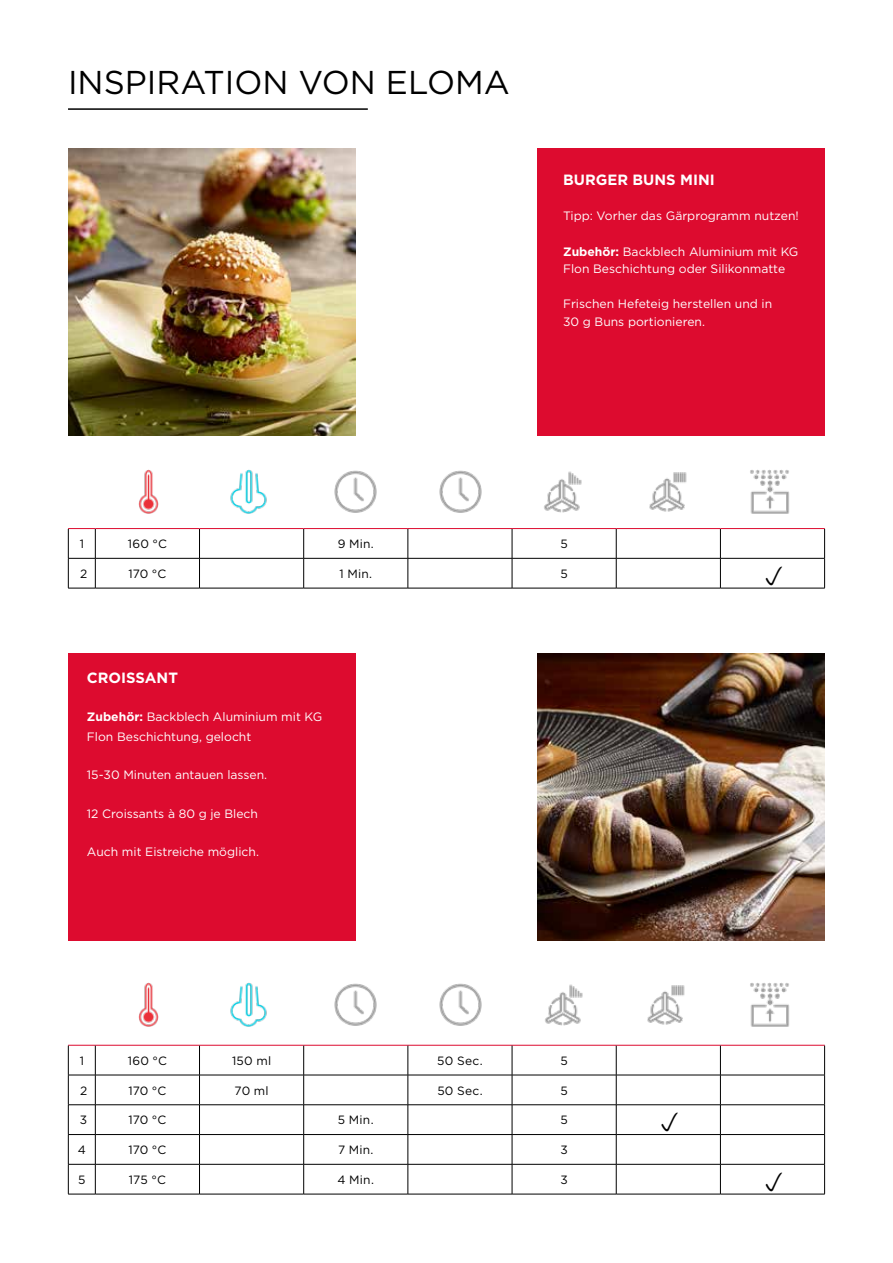
<style>
.page{position:relative;width:893px;height:1263px;background:#fff}
.page>*{position:absolute;margin:0;border:0;box-sizing:border-box;transform-origin:0 0}
.t1{font:33px "Gotham";color:#000}
.t2{font:700 14.85px "Gotham";color:#fff}
.t3{font:12.15px/17.5px "Gotham";color:#fff}
.t4{font:12px "Gotham";letter-spacing:.015em;color:#000}
.s1{font-weight:700}
</style>
<div class="page">
<hr style="left:68px;top:108px;width:300px;height:2px;background:#000">
<img style="left:68px;top:149px;width:287px;height:287px">
<div style="left:538px;top:149px;width:287px;height:287px;background:#dd0b2f"></div>
<svg style="left:69px;top:559px;width:755px;height:29px"></svg>
<svg style="left:68px;top:588px;width:27px;height:1px"></svg>
<hr style="left:95px;top:588px;width:104px;height:1px;background:#000">
<hr style="left:199px;top:588px;width:105px;height:1px;background:#000">
<hr style="left:304px;top:588px;width:104px;height:1px;background:#000">
<hr style="left:408px;top:588px;width:104px;height:1px;background:#000">
<hr style="left:512px;top:588px;width:104px;height:1px;background:#000">
<hr style="left:616px;top:588px;width:104px;height:1px;background:#000">
<hr style="left:720px;top:588px;width:105px;height:1px;background:#000">
<svg style="left:68px;top:528px;width:757px;height:31px"></svg>
<hr style="left:68px;top:558px;width:1px;height:30px;background:#000">
<hr style="left:95px;top:558px;width:1px;height:30px;background:#000">
<hr style="left:199px;top:558px;width:1px;height:30px;background:#000">
<hr style="left:303px;top:558px;width:1px;height:30px;background:#000">
<hr style="left:408px;top:558px;width:1px;height:30px;background:#000">
<hr style="left:512px;top:558px;width:1px;height:30px;background:#000">
<hr style="left:616px;top:558px;width:1px;height:30px;background:#000">
<hr style="left:720px;top:558px;width:1px;height:30px;background:#000">
<hr style="left:824px;top:558px;width:1px;height:30px;background:#000">
<img style="left:230px;top:469px;width:37px;height:45px">
<img style="left:334px;top:470px;width:43px;height:43px">
<img style="left:750px;top:470px;width:39px;height:44px">
<img style="left:138px;top:469px;width:21px;height:45px">
<img style="left:439px;top:470px;width:43px;height:43px">
<img style="left:649px;top:472px;width:38px;height:40px">
<img style="left:544px;top:471px;width:38px;height:42px">
<img style="left:538px;top:654px;width:287px;height:287px">
<div style="left:68px;top:654px;width:287px;height:287px;background:#dd0b2f"></div>
<svg style="left:69px;top:1046px;width:755px;height:148px"></svg>
<hr style="left:95px;top:1075px;width:104px;height:1px;background:#000">
<hr style="left:199px;top:1075px;width:105px;height:1px;background:#000">
<hr style="left:304px;top:1075px;width:104px;height:1px;background:#000">
<hr style="left:408px;top:1075px;width:104px;height:1px;background:#000">
<hr style="left:512px;top:1075px;width:104px;height:1px;background:#000">
<hr style="left:616px;top:1075px;width:104px;height:1px;background:#000">
<hr style="left:720px;top:1075px;width:105px;height:1px;background:#000">
<hr style="left:95px;top:1104px;width:104px;height:1px;background:#000">
<hr style="left:199px;top:1104px;width:105px;height:1px;background:#000">
<hr style="left:304px;top:1104px;width:104px;height:1px;background:#000">
<hr style="left:408px;top:1104px;width:104px;height:1px;background:#000">
<hr style="left:512px;top:1104px;width:104px;height:1px;background:#000">
<hr style="left:616px;top:1104px;width:104px;height:1px;background:#000">
<hr style="left:720px;top:1104px;width:105px;height:1px;background:#000">
<hr style="left:95px;top:1134px;width:104px;height:1px;background:#000">
<hr style="left:199px;top:1134px;width:105px;height:1px;background:#000">
<hr style="left:304px;top:1134px;width:104px;height:1px;background:#000">
<hr style="left:408px;top:1134px;width:104px;height:1px;background:#000">
<hr style="left:512px;top:1134px;width:104px;height:1px;background:#000">
<hr style="left:616px;top:1134px;width:104px;height:1px;background:#000">
<hr style="left:720px;top:1134px;width:105px;height:1px;background:#000">
<svg style="left:68px;top:1194px;width:27px;height:1px"></svg>
<hr style="left:95px;top:1194px;width:104px;height:1px;background:#000">
<hr style="left:199px;top:1194px;width:105px;height:1px;background:#000">
<hr style="left:304px;top:1194px;width:104px;height:1px;background:#000">
<hr style="left:408px;top:1194px;width:104px;height:1px;background:#000">
<hr style="left:512px;top:1194px;width:104px;height:1px;background:#000">
<hr style="left:616px;top:1194px;width:104px;height:1px;background:#000">
<hr style="left:720px;top:1194px;width:105px;height:1px;background:#000">
<svg style="left:68px;top:1044px;width:757px;height:2px"></svg>
<hr style="left:95px;top:1045px;width:104px;height:1px;background:#dd0b2f">
<hr style="left:199px;top:1045px;width:105px;height:1px;background:#dd0b2f">
<hr style="left:304px;top:1045px;width:104px;height:1px;background:#dd0b2f">
<hr style="left:408px;top:1045px;width:104px;height:1px;background:#dd0b2f">
<hr style="left:512px;top:1045px;width:104px;height:1px;background:#dd0b2f">
<hr style="left:616px;top:1045px;width:104px;height:1px;background:#dd0b2f">
<hr style="left:720px;top:1045px;width:105px;height:1px;background:#dd0b2f">
<hr style="left:68px;top:1045px;width:1px;height:30px;background:#000">
<hr style="left:95px;top:1045px;width:1px;height:30px;background:#000">
<hr style="left:199px;top:1045px;width:1px;height:30px;background:#000">
<hr style="left:303px;top:1045px;width:1px;height:30px;background:#000">
<hr style="left:408px;top:1045px;width:1px;height:30px;background:#000">
<hr style="left:512px;top:1045px;width:1px;height:30px;background:#000">
<hr style="left:616px;top:1045px;width:1px;height:30px;background:#000">
<hr style="left:720px;top:1045px;width:1px;height:30px;background:#000">
<hr style="left:824px;top:1045px;width:1px;height:30px;background:#000">
<svg style="left:199px;top:1075px;width:1px;height:89px"></svg>
<svg style="left:303px;top:1075px;width:1px;height:89px"></svg>
<svg style="left:408px;top:1075px;width:1px;height:89px"></svg>
<svg style="left:512px;top:1075px;width:1px;height:89px"></svg>
<svg style="left:616px;top:1075px;width:1px;height:89px"></svg>
<svg style="left:720px;top:1075px;width:1px;height:89px"></svg>
<svg style="left:824px;top:1075px;width:1px;height:89px"></svg>
<hr style="left:68px;top:1164px;width:1px;height:30px;background:#000">
<hr style="left:95px;top:1164px;width:1px;height:30px;background:#000">
<hr style="left:199px;top:1164px;width:1px;height:30px;background:#000">
<hr style="left:303px;top:1164px;width:1px;height:30px;background:#000">
<hr style="left:408px;top:1164px;width:1px;height:30px;background:#000">
<hr style="left:512px;top:1164px;width:1px;height:30px;background:#000">
<hr style="left:616px;top:1164px;width:1px;height:30px;background:#000">
<hr style="left:720px;top:1164px;width:1px;height:30px;background:#000">
<hr style="left:824px;top:1164px;width:1px;height:30px;background:#000">
<svg style="left:68px;top:1075px;width:28px;height:90px"></svg>
<hr style="left:95px;top:1164px;width:104px;height:1px;background:#000">
<hr style="left:199px;top:1164px;width:105px;height:1px;background:#000">
<hr style="left:304px;top:1164px;width:104px;height:1px;background:#000">
<hr style="left:408px;top:1164px;width:104px;height:1px;background:#000">
<hr style="left:512px;top:1164px;width:104px;height:1px;background:#000">
<hr style="left:616px;top:1164px;width:104px;height:1px;background:#000">
<hr style="left:720px;top:1164px;width:105px;height:1px;background:#000">
<img style="left:230px;top:982px;width:37px;height:45px">
<img style="left:334px;top:983px;width:43px;height:43px">
<img style="left:750px;top:983px;width:39px;height:44px">
<img style="left:138px;top:982px;width:21px;height:45px">
<img style="left:439px;top:983px;width:43px;height:43px">
<img style="left:647px;top:985px;width:38px;height:40px">
<img style="left:545px;top:984px;width:38px;height:42px">
<svg style="left:766px;top:566px;width:16px;height:19px"></svg>
<svg style="left:662px;top:1112px;width:16px;height:19px"></svg>
<svg style="left:766px;top:1172px;width:16px;height:19px"></svg>
<h1 class="t1" style="left:68px;top:62px;width:443px">INSPIRATION VON ELOMA</h1>
<p class="t2" style="left:563px;top:170px;width:153px">BURGER BUNS MINI</p>
<p class="t3" style="left:563px;top:207px;width:237px">Tipp: Vorher das Gärprogramm nutzen!</p>
<p class="t3" style="left:563px;top:242px;width:237px"><span class="s1">Zubehör:</span> Backblech Aluminium mit KG<br>Flon Beschichtung oder Silikonmatte</p>
<p class="t3" style="left:563px;top:295px;width:211px">Frischen Hefeteig herstellen und in<br>30 g Buns portionieren.</p>
<p class="t4" style="left:80px;top:536px;width:6px">1</p>
<p class="t4" style="left:128px;top:536px;width:41px">160 °C</p>
<p class="t4" style="left:338px;top:536px;width:38px">9 Min.</p>
<p class="t4" style="left:560px;top:536px;width:9px">5</p>
<p class="t4" style="left:80px;top:566px;width:9px">2</p>
<p class="t4" style="left:128px;top:566px;width:40px">170 °C</p>
<p class="t4" style="left:339px;top:566px;width:34px">1 Min.</p>
<p class="t4" style="left:560px;top:566px;width:9px">5</p>
<p class="t2" style="left:87px;top:667px;width:93px">CROISSANT</p>
<p class="t3" style="left:87px;top:707px;width:237px;line-height:19.4px"><span class="s1">Zubehör:</span> Backblech Aluminium mit KG<br>Flon Beschichtung, gelocht</p>
<p class="t3" style="left:87px;top:766px;width:182px">15-30 Minuten antauen lassen.</p>
<p class="t3" style="left:87px;top:804px;width:173px">12 Croissants à 80 g je Blech</p>
<p class="t3" style="left:87px;top:843px;width:174px">Auch mit Eistreiche möglich.</p>
<p class="t4" style="left:80px;top:1053px;width:6px">1</p>
<p class="t4" style="left:128px;top:1053px;width:41px">160 °C</p>
<p class="t4" style="left:232px;top:1053px;width:41px">150 ml</p>
<p class="t4" style="left:437px;top:1053px;width:47px">50 Sec.</p>
<p class="t4" style="left:560px;top:1053px;width:9px">5</p>
<p class="t4" style="left:80px;top:1083px;width:9px">2</p>
<p class="t4" style="left:128px;top:1083px;width:40px">170 °C</p>
<p class="t4" style="left:235px;top:1083px;width:35px">70 ml</p>
<p class="t4" style="left:437px;top:1083px;width:47px">50 Sec.</p>
<p class="t4" style="left:560px;top:1083px;width:9px">5</p>
<p class="t4" style="left:80px;top:1112px;width:9px">3</p>
<p class="t4" style="left:128px;top:1112px;width:40px">170 °C</p>
<p class="t4" style="left:338px;top:1112px;width:37px">5 Min.</p>
<p class="t4" style="left:560px;top:1112px;width:9px">5</p>
<p class="t4" style="left:78px;top:1142px;width:10px">4</p>
<p class="t4" style="left:128px;top:1142px;width:40px">170 °C</p>
<p class="t4" style="left:338px;top:1142px;width:37px">7 Min.</p>
<p class="t4" style="left:560px;top:1142px;width:9px">3</p>
<p class="t4" style="left:78px;top:1172px;width:9px">5</p>
<p class="t4" style="left:129px;top:1172px;width:39px">175 °C</p>
<p class="t4" style="left:338px;top:1172px;width:38px">4 Min.</p>
<p class="t4" style="left:560px;top:1172px;width:9px">3</p>
</div>
